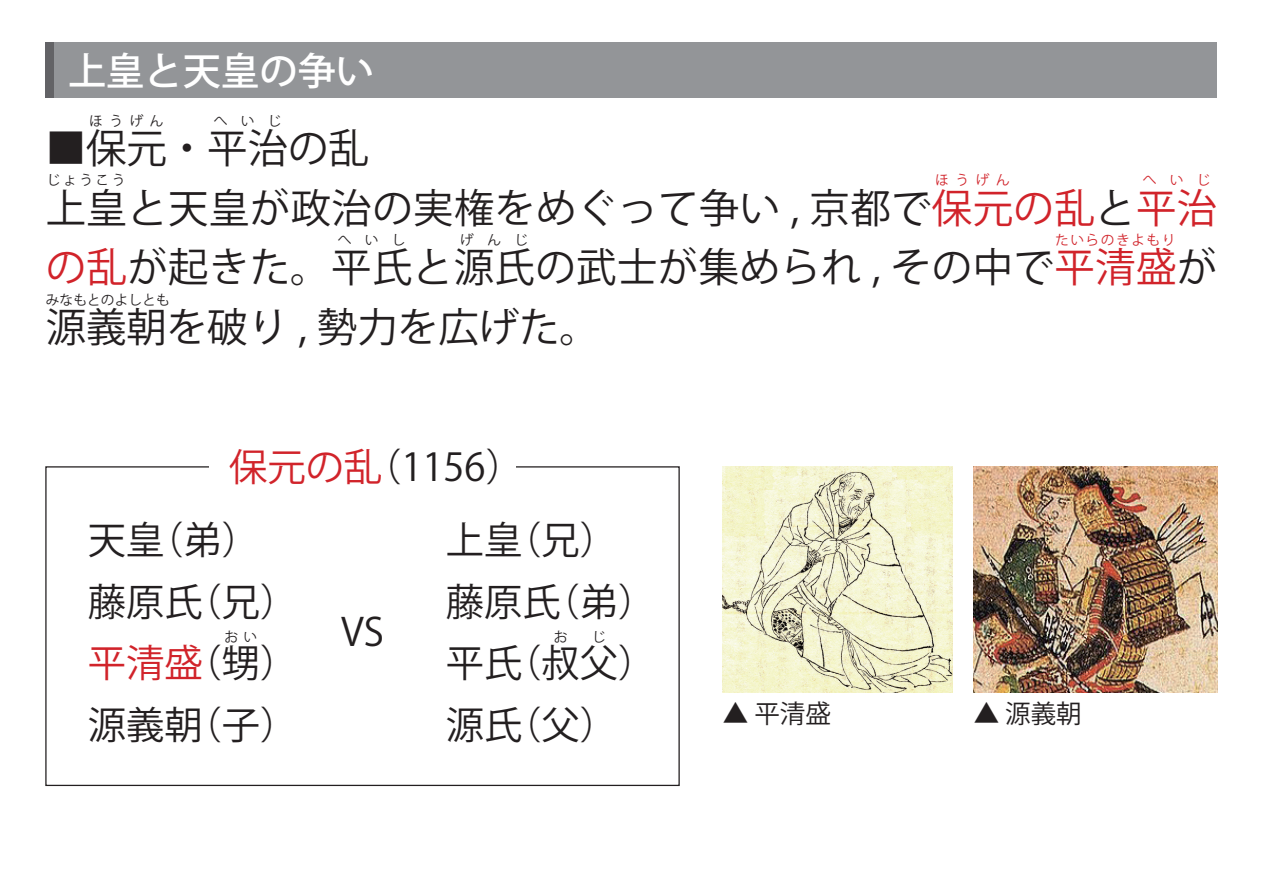
<style>
.page{position:relative;width:1263px;height:893px;background:#fff}
.page>*{position:absolute;margin:0;border:0;box-sizing:border-box;transform-origin:0 0}
.t1{font:40.35px "Koz Go Pr 6 N";letter-spacing:.01em;color:#231f20}
.t2{font:38.25px/61.7px "Koz Go Pr 6 N";color:#231f20}
.t3{font:500 38.25px "Koz Go Pr 6 N";color:#fff}
.t4{font:25.5px "Koz Go Pr 6 N";color:#231f20}
.t5{font:13.8px "Koz Go Pr 6 N";letter-spacing:.175em;color:#231f20}
.t6{font:13.8px "Koz Go Pr 6 N";letter-spacing:.105em;color:#d1232a}
.t7{font:13.8px "Koz Go Pr 6 N";color:#231f20}
.s1{color:#d1232a}
</style>
<div class="page">
<img style="left:723px;top:467px;width:229px;height:225px">
<img style="left:974px;top:467px;width:243px;height:225px">
<div style="left:46px;top:43px;width:1171px;height:55px;background:#939598"></div>
<div style="left:46px;top:43px;width:8px;height:55px;background:#636366"></div>
<p class="t3" style="left:68px;top:49px;width:308px">上皇と天皇の争い</p>
<p class="t5" style="left:89px;top:113px;width:76px">ほうげん</p>
<p class="t5" style="left:214px;top:113px;width:69px">へいじ</p>
<p class="t1" style="left:46px;top:126px;width:325px">■保元・平治の乱</p>
<p class="t5" style="left:47px;top:173px;width:80px">じょうこう</p>
<p class="t6" style="left:935px;top:173px;width:76px">ほうげん</p>
<p class="t6" style="left:1143px;top:173px;width:69px">へいじ</p>
<p class="t1" style="left:46px;top:185px;width:1173px">上皇と天皇が政治の実権をめぐって争い , 京都で<span class="s1">保元の乱</span>と<span class="s1">平治</span></p>
<p class="t5" style="left:338px;top:232px;width:69px">へいし</p>
<p class="t5" style="left:460px;top:232px;width:69px">げんじ</p>
<p class="t6" style="left:1055px;top:232px;width:122px">たいらのきよもり</p>
<p class="t1" style="left:46px;top:245px;width:1173px"><span class="s1">の乱</span>が起きた。平氏と源氏の武士が集められ , その中で<span class="s1">平清盛</span>が</p>
<p class="t7" style="left:46px;top:292px;width:126px">みなもとのよしとも</p>
<p class="t1" style="left:46px;top:304px;width:556px">源義朝を破り , 勢力を広げた。</p>
<p class="t2" style="left:446px;top:432px;width:174px;line-height:72.8px;text-indent:-217px"><span class="s1">保元の乱</span>（1156）<br>上皇（兄）</p>
<p class="t2" style="left:446px;top:572px;width:212px">藤原氏（弟）平氏（叔父）</p>
<p class="t2" style="left:88px;top:510px;width:212px">天皇（弟）藤原氏（兄）<span class="s1">平清盛</span>（甥）</p>
<p class="t2" style="left:341px;top:602px;width:44px">VS</p>
<p class="t5" style="left:224px;top:629px;width:34px">おい</p>
<p class="t5" style="left:554px;top:629px;width:15px">お</p>
<p class="t5" style="left:592px;top:629px;width:15px">じ</p>
<p class="t2" style="left:88px;top:695px;width:212px">源義朝（子）</p>
<p class="t2" style="left:446px;top:695px;width:174px">源氏（父）</p>
<p class="t4" style="left:723px;top:699px;width:109px">▲ 平清盛</p>
<p class="t4" style="left:974px;top:699px;width:109px">▲ 源義朝</p>
</div>
